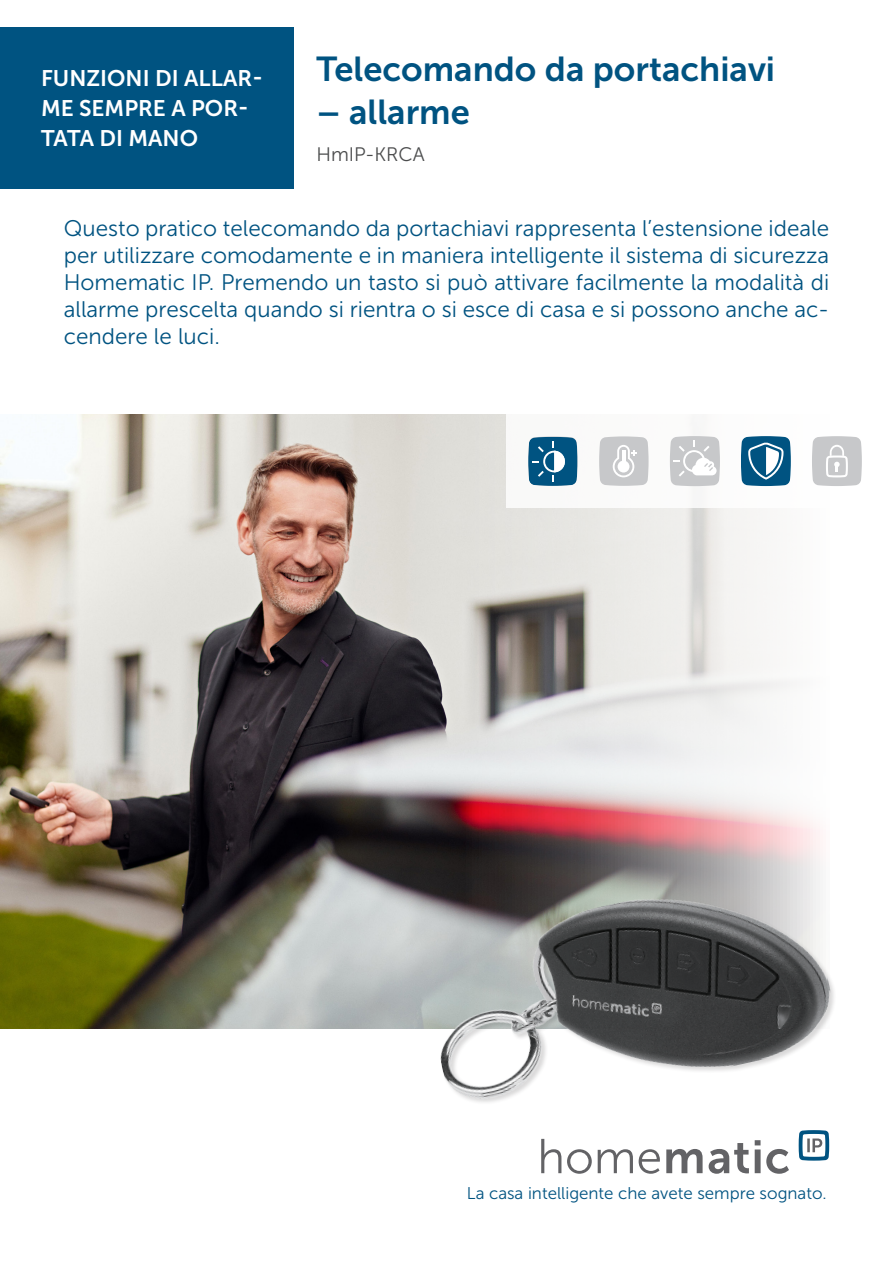
<style>
.page{position:relative;width:893px;height:1263px;background:#fff}
.page>*{position:absolute;margin:0;border:0;box-sizing:border-box;transform-origin:0 0}
.Headline{font:34.5px "Museo Sans 700";color:#005381}
.Fließtext_Deckblatt{font:22.5px/27px "Museo Sans 300";color:#005381;text-align:justify}
.Kastentext{font:22.5px/30px "Museo Sans 700";color:#fff}
.Subheadline{font:19.5px "Museo Sans 300";color:#4b4c4d}
.t1{font:16.95px "Museo Sans 300";color:#005381}
</style>
<div class="page">
<img style="left:0;top:414px;width:820px;height:614px">
<div style="left:506px;top:402px;width:387px;height:105px;background:#fff"></div>
<div style="left:0;top:27px;width:294px;height:162px;background:#005381"></div>
<svg style="left:541px;top:1139px;width:248px;height:35px"></svg>
<svg style="left:799px;top:1130px;width:30px;height:31px"></svg>
<svg style="left:528px;top:436px;width:50px;height:50px;background:#347599"></svg>
<svg style="left:599px;top:436px;width:50px;height:50px"></svg>
<svg style="left:741px;top:436px;width:50px;height:50px"></svg>
<svg style="left:670px;top:436px;width:50px;height:50px"></svg>
<svg style="left:812px;top:436px;width:50px;height:50px;background:#cfcfd1"></svg>
<img style="left:416px;top:862px;width:418px;height:240px">
<p class="Kastentext" style="left:41px;top:64px;width:224px">FUNZIONI DI ALLAR-<br>ME SEMPRE A POR-<br>TATA DI MANO</p>
<p class="Headline" style="left:316px;top:50px;width:460px">Telecomando da portachiavi</p>
<p class="Headline" style="left:316px;top:93px;width:155px">– allarme</p>
<p class="Subheadline" style="left:316px;top:144px;width:110px">HmIP-KRCA</p>
<p class="Fließtext_Deckblatt" style="left:64px;top:215px;width:767px">Questo pratico telecomando da portachiavi rappresenta l’estensione ideale per utilizzare comodamente e in maniera intelligente il sistema di sicurezza Homematic IP. Premendo un tasto si può attivare facilmente la modalità di allarme prescelta quando si rientra o si esce di casa e si possono anche ac&shy;cendere le luci.</p>
<p class="t1" style="left:467px;top:1184px;width:361px">La casa intelligente che avete sempre sognato.</p>
</div>
